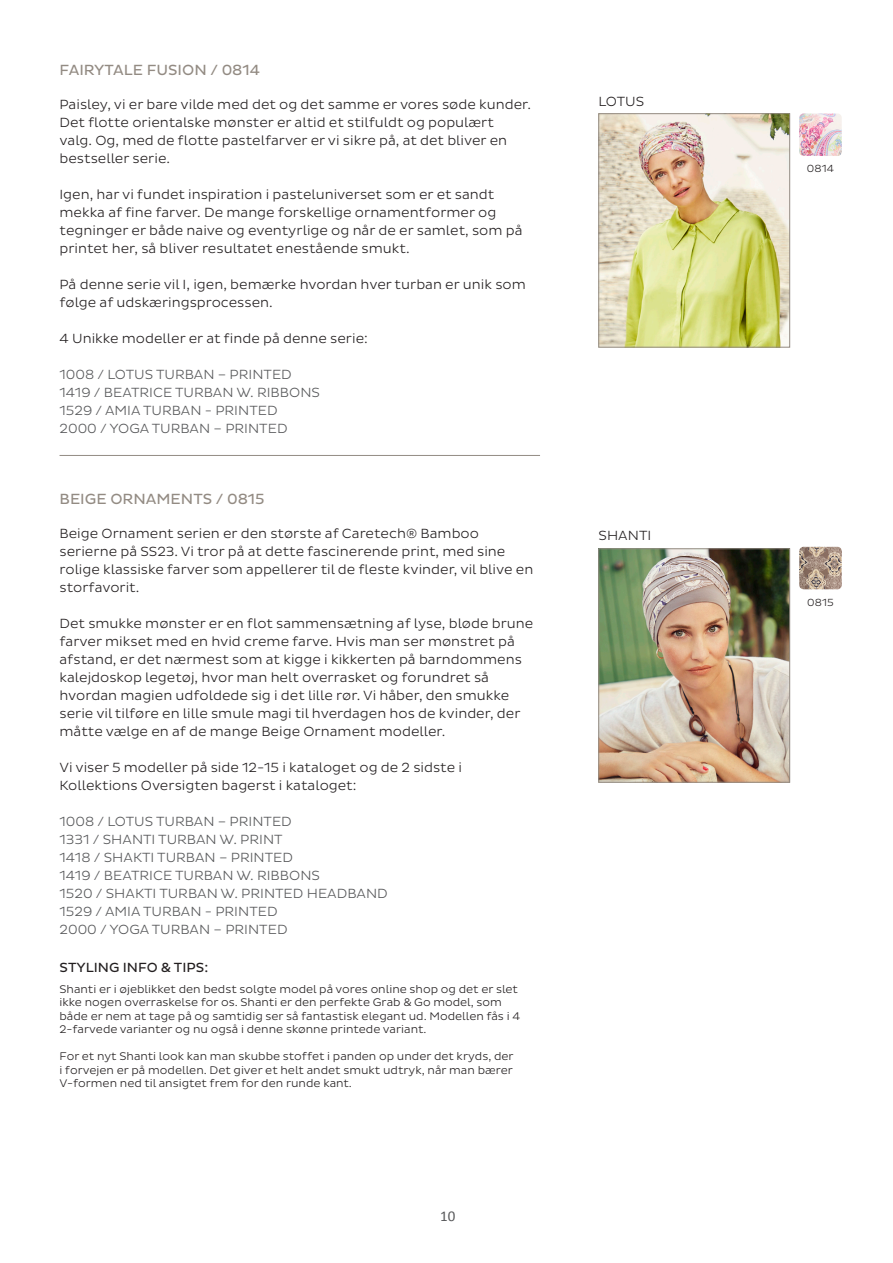
<style>
.page{position:relative;width:893px;height:1263px;background:#fff}
.page>*{position:absolute;margin:0;border:0;box-sizing:border-box;transform-origin:0 0}
.Under_Overskrifter{font:15px "Pluto Sans";color:#938b83}
.t1{font:15px "Calibri";color:#57585a}
.Under_Overskrifter-2{font:300 13.5px/18px "Pluto Sans";color:#231f20}
.Colour_Text{font:300 13.5px "Pluto Sans";color:#57585a}
.Brødtekst{font:13.5px "Pluto Sans";color:#231f20}
.Brødtekst-2{font:300 11.25px/13.5px "Pluto Sans";color:#231f20}
.t2{font:300 10.5px "Pluto Sans";letter-spacing:.015em;color:#231f20}
</style>
<div class="page">
<img style="left:600px;top:551px;width:188px;height:229px">
<div style="left:598px;top:549px;width:192px;height:233px;border:1px solid #938b83"></div>
<img style="left:600px;top:115px;width:188px;height:230px">
<div style="left:598px;top:113px;width:192px;height:234px;border:1px solid #938b83"></div>
<img style="left:799px;top:547px;width:43px;height:42px">
<img style="left:799px;top:113px;width:43px;height:43px">
<hr style="left:60px;top:455px;width:480px;height:1px;background:#938b83">
<p class="Under_Overskrifter" style="left:60px;top:61px;width:202px">FAIRYTALE FUSION / 0814</p>
<p class="Under_Overskrifter-2" style="left:60px;top:96px;width:473px">Paisley, vi er bare vilde med det og det samme er vores søde kunder.<br>Det flotte orientalske mønster er altid et stilfuldt og populært<br>valg. Og, med de flotte pastelfarver er vi sikre på, at det bliver en bestseller serie.</p>
<p class="Under_Overskrifter-2" style="left:60px;top:186px;width:465px">Igen, har vi fundet inspiration i pasteluniverset som er et sandt mekka af fine farver. De mange forskellige ornamentformer og tegninger er både naive og eventyrlige og når de er samlet, som på printet her, så bliver resultatet enestående smukt.</p>
<p class="Under_Overskrifter-2" style="left:60px;top:276px;width:468px">På denne serie vil I, igen, bemærke hvordan hver turban er unik som følge af udskæringsprocessen.</p>
<p class="Under_Overskrifter-2" style="left:60px;top:330px;width:310px">4 Unikke modeller er at finde på denne serie:</p>
<p class="Colour_Text" style="left:60px;top:367px;width:234px">1008 / LOTUS TURBAN – PRINTED</p>
<p class="Colour_Text" style="left:60px;top:385px;width:262px">1419 / BEATRICE TURBAN W. RIBBONS</p>
<p class="Colour_Text" style="left:60px;top:403px;width:220px">1529 / AMIA TURBAN - PRINTED</p>
<p class="Colour_Text" style="left:60px;top:421px;width:230px">2000 / YOGA TURBAN – PRINTED</p>
<p class="Under_Overskrifter" style="left:60px;top:490px;width:207px">BEIGE ORNAMENTS / 0815</p>
<p class="Under_Overskrifter-2" style="left:60px;top:525px;width:475px">Beige Ornament serien er den største af Caretech® Bamboo serierne på SS23. Vi tror på at dette fascinerende print, med sine rolige klassiske farver som appellerer til de fleste kvinder, vil blive en storfavorit.</p>
<p class="Under_Overskrifter-2" style="left:60px;top:615px;width:475px">Det smukke mønster er en flot sammensætning af lyse, bløde brune farver mikset med en hvid creme farve. Hvis man ser mønstret på afstand, er det nærmest som at kigge i kikkerten på barndommens kalejdoskop legetøj, hvor man helt overrasket og forundret så hvordan magien udfoldede sig i det lille rør. Vi håber, den smukke serie vil tilføre en lille smule magi til hverdagen hos de kvinder, der måtte vælge en af de mange Beige Ornament modeller.</p>
<p class="Under_Overskrifter-2" style="left:60px;top:759px;width:404px">Vi viser 5 modeller på side 12-15 i kataloget og de 2 sidste i<br>Kollektions Oversigten bagerst i kataloget:</p>
<p class="Colour_Text" style="left:60px;top:814px;width:234px">1008 / LOTUS TURBAN – PRINTED</p>
<p class="Colour_Text" style="left:60px;top:832px;width:225px">1331 / SHANTI TURBAN W. PRINT</p>
<p class="Colour_Text" style="left:60px;top:850px;width:235px">1418 / SHAKTI TURBAN – PRINTED</p>
<p class="Colour_Text" style="left:60px;top:868px;width:262px">1419 / BEATRICE TURBAN W. RIBBONS</p>
<p class="Colour_Text" style="left:60px;top:886px;width:330px">1520 / SHAKTI TURBAN W. PRINTED HEADBAND</p>
<p class="Colour_Text" style="left:60px;top:904px;width:220px">1529 / AMIA TURBAN - PRINTED</p>
<p class="Colour_Text" style="left:60px;top:922px;width:230px">2000 / YOGA TURBAN – PRINTED</p>
<p class="Brødtekst" style="left:60px;top:959px;width:150px">STYLING INFO &amp; TIPS:</p>
<p class="Brødtekst-2" style="left:60px;top:982px;width:462px">Shanti er i øjeblikket den bedst solgte model på vores online shop og det er slet ikke nogen overraskelse for os. Shanti er den perfekte Grab &amp; Go model, som både er nem at tage på og samtidig ser så fantastisk elegant ud. Modellen fås i 4<br>2-farvede varianter og nu også i denne skønne printede variant.</p>
<p class="Brødtekst-2" style="left:60px;top:1050px;width:456px;text-align:justify">For et nyt Shanti look kan man skubbe stoffet i panden op under det kryds, der i forvejen er på modellen. Det giver et helt andet smukt udtryk, når man bærer V-formen ned til ansigtet frem for den runde kant.</p>
<p class="t1" style="left:440px;top:1205px;width:17px">10</p>
<p class="Under_Overskrifter-2" style="left:598px;top:93px;width:47px">LOTUS</p>
<p class="Under_Overskrifter-2" style="left:598px;top:527px;width:54px">SHANTI</p>
<p class="t2" style="left:807px;top:162px;width:29px">0814</p>
<p class="t2" style="left:807px;top:596px;width:28px">0815</p>
</div>
